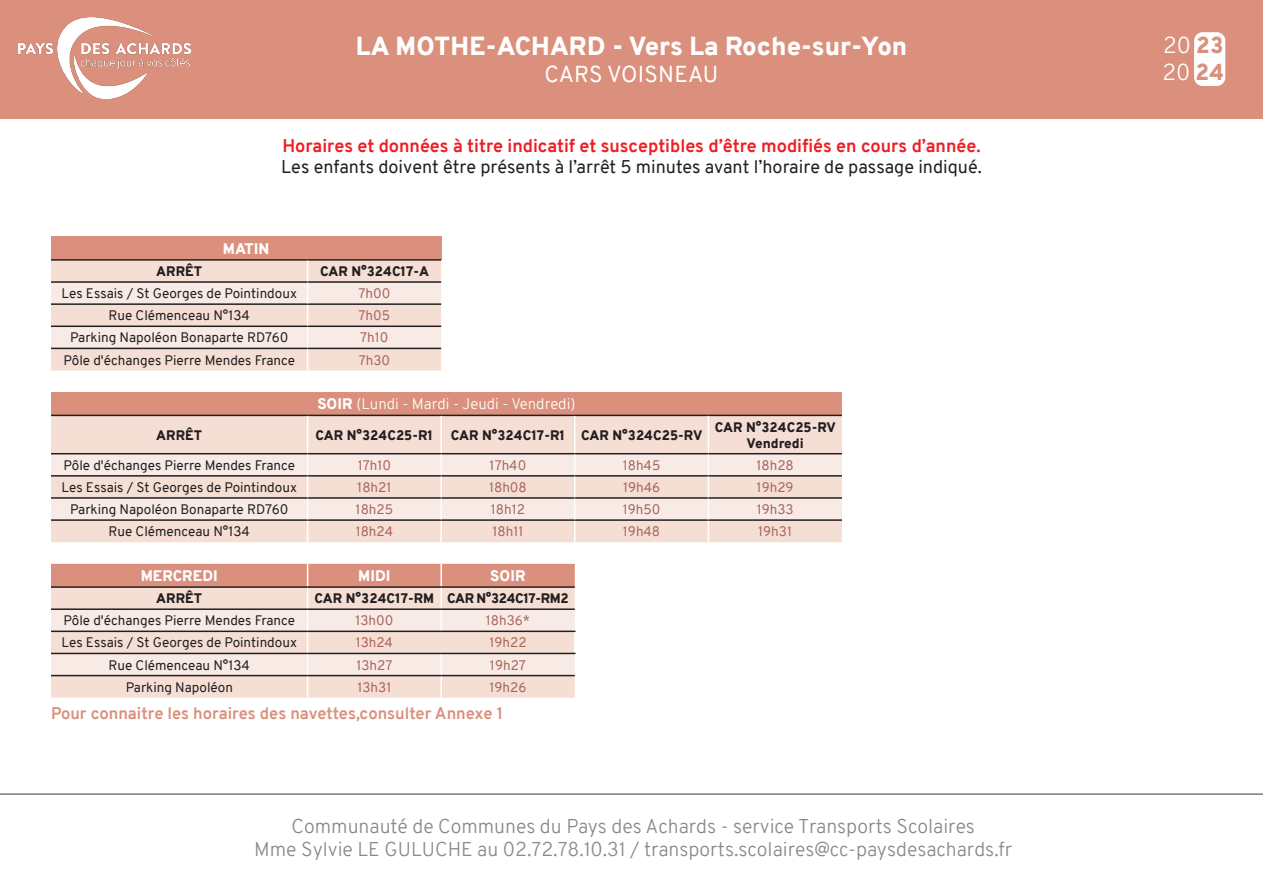
<style>
.page{position:relative;width:1263px;height:893px;background:#fff}
.page>*{position:absolute;margin:0;border:0;box-sizing:border-box;transform-origin:0 0}
.t1{font:900 25.5px "Overpass";color:#fff}
.t2{font:22.5px "Overpass";letter-spacing:.01em;color:#fff}
.t3{font:300 22.5px "Overpass";color:#fff}
.t4{font:300 19.5px/23.4px "Overpass";color:#231f20;text-align:center}
.t5{font:18px "Overpass";color:#212121}
.t6{font:700 18px "Overpass";color:#ee1d23}
.t7{font:700 16.5px "Overpass";color:#da907c}
.t8{font:300 15px "Overpass";color:#fff}
.t9{font:900 15px "Overpass";color:#fff}
.t10{font:13.5px "Overpass";color:#231f20}
.t11{font:13.5px "Overpass";color:#aa665d}
.t12{font:900 13.5px/16.2px "Overpass";color:#231f20;text-align:center}
.t13{font:900 13.5px "Overpass";letter-spacing:-.03em;color:#231f20}
.s1{font-weight:900}
.s2{font-weight:900;color:#da907c}
</style>
<div class="page">
<div style="left:0;top:0;width:1263px;height:118px;background:#da907c"></div>
<img style="left:18px;top:18px;width:173px;height:81px">
<div style="left:1194px;top:32px;width:31px;height:54px;background:#fff;border-radius:9px"></div>
<div style="left:51px;top:237px;width:390px;height:23px;background:#da907c"></div>
<hr style="left:51px;top:259px;width:257px;height:2px;background:#231f20">
<hr style="left:308px;top:259px;width:133px;height:2px;background:#231f20">
<svg style="left:51px;top:260px;width:390px;height:111px;background:#e9d8d0"></svg>
<div style="left:51px;top:392px;width:791px;height:23px;background:#da907c"></div>
<div style="left:51px;top:416px;width:791px;height:126px;background:#f5dfd5"></div>
<svg style="left:51px;top:454px;width:791px;height:65px;background:#f5e5de"></svg>
<hr style="left:51px;top:415px;width:257px;height:1px;background:#231f20">
<hr style="left:308px;top:415px;width:133px;height:1px;background:#231f20">
<hr style="left:441px;top:415px;width:134px;height:1px;background:#231f20">
<hr style="left:575px;top:415px;width:133px;height:1px;background:#231f20">
<hr style="left:708px;top:415px;width:134px;height:1px;background:#231f20">
<hr style="left:51px;top:453px;width:257px;height:1px;background:#231f20">
<hr style="left:308px;top:453px;width:133px;height:1px;background:#231f20">
<hr style="left:441px;top:453px;width:134px;height:1px;background:#231f20">
<hr style="left:575px;top:453px;width:133px;height:1px;background:#231f20">
<hr style="left:708px;top:453px;width:134px;height:1px;background:#231f20">
<hr style="left:51px;top:475px;width:257px;height:2px;background:#231f20">
<hr style="left:308px;top:475px;width:133px;height:2px;background:#231f20">
<hr style="left:441px;top:475px;width:134px;height:2px;background:#231f20">
<hr style="left:575px;top:475px;width:133px;height:2px;background:#231f20">
<hr style="left:708px;top:475px;width:134px;height:2px;background:#231f20">
<hr style="left:51px;top:497px;width:257px;height:2px;background:#231f20">
<hr style="left:308px;top:497px;width:133px;height:2px;background:#231f20">
<hr style="left:441px;top:497px;width:134px;height:2px;background:#231f20">
<hr style="left:575px;top:497px;width:133px;height:2px;background:#231f20">
<hr style="left:708px;top:497px;width:134px;height:2px;background:#231f20">
<hr style="left:51px;top:519px;width:257px;height:2px;background:#231f20">
<hr style="left:308px;top:519px;width:133px;height:2px;background:#231f20">
<hr style="left:441px;top:519px;width:134px;height:2px;background:#231f20">
<hr style="left:575px;top:519px;width:133px;height:2px;background:#231f20">
<hr style="left:708px;top:519px;width:134px;height:2px;background:#231f20">
<hr style="left:307px;top:416px;width:1px;height:37px;background:#fff">
<hr style="left:574px;top:416px;width:1px;height:37px;background:#fff">
<svg style="left:307px;top:454px;width:1px;height:88px"></svg>
<svg style="left:574px;top:454px;width:1px;height:88px"></svg>
<hr style="left:440px;top:416px;width:2px;height:37px;background:#fff">
<hr style="left:708px;top:416px;width:1px;height:37px;background:#fff">
<hr style="left:440px;top:454px;width:2px;height:21px;background:#fff">
<hr style="left:440px;top:477px;width:2px;height:20px;background:#fff">
<hr style="left:440px;top:499px;width:2px;height:20px;background:#fff">
<hr style="left:440px;top:521px;width:2px;height:21px;background:#fff">
<svg style="left:708px;top:454px;width:1px;height:88px"></svg>
<svg style="left:51px;top:564px;width:524px;height:134px;background:#e6cbc1"></svg>
<hr style="left:441px;top:653px;width:134px;height:1px;background:#231f20">
<svg style="left:0;top:793px;width:1263px;height:2px;background:#999"></svg>
<p class="t1" style="left:356px;top:28px;width:553px">LA MOTHE-ACHARD - Vers La Roche-sur-Yon</p>
<p class="t2" style="left:545px;top:58px;width:175px">CARS VOISNEAU</p>
<p class="t6" style="left:282px;top:133px;width:700px">Horaires et données à titre indicatif et susceptibles d’être modifiés en cours d’année.</p>
<p class="t5" style="left:281px;top:154px;width:702px">Les enfants doivent être présents à l’arrêt 5 minutes avant l’horaire de passage indiqué.</p>
<p class="t9" style="left:223px;top:238px;width:48px">MATIN</p>
<p class="t12" style="left:156px;top:263px;width:47px">ARRÊT</p>
<p class="t12" style="left:320px;top:263px;width:111px">CAR N°324C17-A</p>
<p class="t10" style="left:62px;top:284px;width:237px">Les Essais / St Georges de Pointindoux</p>
<p class="t11" style="left:358px;top:284px;width:33px">7h00</p>
<p class="t10" style="left:109px;top:306px;width:143px">Rue Clémenceau N°134</p>
<p class="t11" style="left:359px;top:306px;width:33px">7h05</p>
<p class="t10" style="left:70px;top:328px;width:220px">Parking Napoléon Bonaparte RD760</p>
<p class="t11" style="left:360px;top:328px;width:30px">7h10</p>
<p class="t10" style="left:64px;top:350px;width:233px">Pôle d'échanges Pierre Mendes France</p>
<p class="t11" style="left:359px;top:350px;width:33px">7h30</p>
<p class="t8" style="left:317px;top:393px;width:260px"><span class="s1">SOIR</span> (Lundi - Mardi - Jeudi - Vendredi)</p>
<p class="t12" style="left:156px;top:427px;width:47px">ARRÊT</p>
<p class="t12" style="left:315px;top:427px;width:119px">CAR N°324C25-R1</p>
<p class="t12" style="left:451px;top:427px;width:116px">CAR N°324C17-R1</p>
<p class="t12" style="left:581px;top:427px;width:123px">CAR N°324C25-RV</p>
<p class="t12" style="left:715px;top:419px;width:123px">CAR N°324C25-RV<br>Vendredi</p>
<p class="t10" style="left:64px;top:455px;width:233px">Pôle d'échanges Pierre Mendes France</p>
<p class="t11" style="left:358px;top:455px;width:35px">17h10</p>
<p class="t11" style="left:490px;top:455px;width:38px">17h40</p>
<p class="t11" style="left:623px;top:455px;width:39px">18h45</p>
<p class="t11" style="left:756px;top:455px;width:39px">18h28</p>
<p class="t10" style="left:62px;top:478px;width:237px">Les Essais / St Georges de Pointindoux</p>
<p class="t11" style="left:357px;top:478px;width:36px">18h21</p>
<p class="t11" style="left:489px;top:478px;width:39px">18h08</p>
<p class="t11" style="left:623px;top:478px;width:39px">19h46</p>
<p class="t11" style="left:757px;top:478px;width:39px">19h29</p>
<p class="t10" style="left:70px;top:500px;width:220px">Parking Napoléon Bonaparte RD760</p>
<p class="t11" style="left:356px;top:500px;width:39px">18h25</p>
<p class="t11" style="left:491px;top:500px;width:36px">18h12</p>
<p class="t11" style="left:623px;top:500px;width:39px">19h50</p>
<p class="t11" style="left:757px;top:500px;width:38px">19h33</p>
<p class="t10" style="left:109px;top:522px;width:143px">Rue Clémenceau N°134</p>
<p class="t11" style="left:356px;top:522px;width:39px">18h24</p>
<p class="t11" style="left:492px;top:522px;width:32px">18h11</p>
<p class="t11" style="left:623px;top:522px;width:39px">19h48</p>
<p class="t11" style="left:758px;top:522px;width:35px">19h31</p>
<p class="t9" style="left:141px;top:565px;width:79px">MERCREDI</p>
<p class="t9" style="left:358px;top:565px;width:34px">MIDI</p>
<p class="t9" style="left:490px;top:565px;width:37px">SOIR</p>
<p class="t12" style="left:156px;top:590px;width:47px">ARRÊT</p>
<p class="t12" style="left:315px;top:590px;width:121px">CAR N°324C17-RM</p>
<p class="t13" style="left:447px;top:589px;width:123px">CAR N°324C17-RM2</p>
<p class="t10" style="left:64px;top:611px;width:233px">Pôle d'échanges Pierre Mendes France</p>
<p class="t11" style="left:355px;top:611px;width:40px">13h00</p>
<p class="t11" style="left:486px;top:611px;width:46px">18h36*</p>
<p class="t10" style="left:62px;top:633px;width:237px">Les Essais / St Georges de Pointindoux</p>
<p class="t11" style="left:356px;top:633px;width:39px">13h24</p>
<p class="t11" style="left:489px;top:633px;width:39px">19h22</p>
<p class="t10" style="left:109px;top:655px;width:143px">Rue Clémenceau N°134</p>
<p class="t11" style="left:356px;top:655px;width:38px">13h27</p>
<p class="t11" style="left:490px;top:655px;width:38px">19h27</p>
<p class="t10" style="left:126px;top:677px;width:109px">Parking Napoléon</p>
<p class="t11" style="left:357px;top:677px;width:35px">13h31</p>
<p class="t11" style="left:489px;top:677px;width:39px">19h26</p>
<p class="t7" style="left:51px;top:701px;width:454px">Pour connaitre les horaires des navettes,consulter Annexe 1</p>
<h3 class="t4" style="left:254px;top:814px;width:760px">Communauté de Communes du Pays des Achards - service Transports Scolaires<br>Mme Sylvie LE GULUCHE au 02.72.78.10.31 / transports.scolaires@cc-paysdesachards.fr</h3>
<p class="t3" style="left:1163px;top:30px;width:62px">20 <span class="s2">23</span></p>
<p class="t3" style="left:1162px;top:57px;width:63px">20 <span class="s2">24</span></p>
</div>
